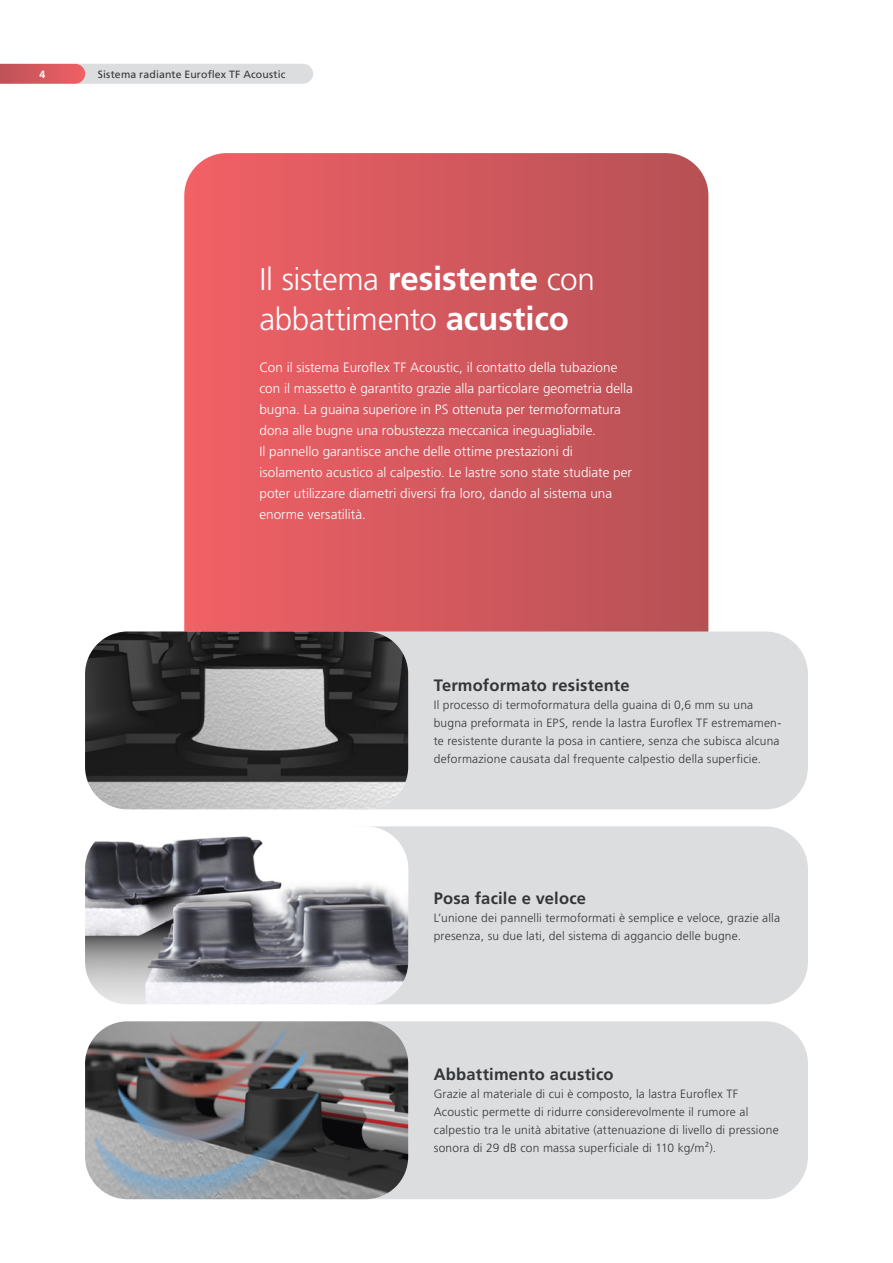
<style>
.page{position:relative;width:893px;height:1263px;background:#fff}
.page>*{position:absolute;margin:0;border:0;box-sizing:border-box;transform-origin:0 0}
.t1{font:300 31.5px/39.6px "Frutiger LT Pro";letter-spacing:-.015em;color:#fff}
.t2{font:700 16.5px "Frutiger LT Pro";letter-spacing:.01em;color:#333638}
.t3{font:300 13.5px/21px "Frutiger LT Pro";color:#fff}
.t4{font:300 12px/18px "Frutiger LT Pro";letter-spacing:.015em;color:#333638}
.t5{font:10.5px "Frutiger LT Pro";letter-spacing:.015em;color:#333638}
.t6{font:10.5px "Frutiger LT Pro";letter-spacing:.015em;color:#57585a}
.t7{font:700 10.5px "Frutiger LT Pro";color:#fff}
.s1{font-weight:700;font-size:33px}
</style>
<div class="page">
<div style="left:184px;top:153px;width:524px;height:526px;background:linear-gradient(to right,#f16166,#b55055);border-radius:43px"></div>
<div style="left:408px;top:631px;width:400px;height:178px;background:#dcdddf"></div>
<img style="left:85px;top:631px;width:323px;height:178px">
<div style="left:408px;top:826px;width:400px;height:178px;background:#dcdddf"></div>
<img style="left:85px;top:826px;width:323px;height:178px">
<div style="left:408px;top:1021px;width:400px;height:178px;background:#dcdddf"></div>
<img style="left:85px;top:1021px;width:323px;height:178px">
<svg style="left:0;top:64px;width:313px;height:20px;background:#dabbbd"></svg>
<p class="t7" style="left:40px;top:68px;width:7px">4</p>
<p class="t5" style="left:98px;top:68px;width:189px">Sistema radiante Euroflex TF Acoustic</p>
<p class="t6" style="left:100px;top:68px;width:81px">Sistema Ecoplus</p>
<h1 class="t1" style="left:259px;top:260px;width:337px">Il sistema <span class="s1">resistente</span> con abbattimento <span class="s1">acustico</span></h1>
<p class="t3" style="left:259px;top:357px;width:375px">Con il sistema Euroflex TF Acoustic, il contatto della tubazione con il massetto è garantito grazie alla particolare geometria della bugna. La guaina superiore in PS ottenuta per termoformatura dona alle bugne una robustezza meccanica ineguagliabile.<br>Il pannello garantisce anche delle ottime prestazioni di isolamento acustico al calpestio. Le lastre sono state studiate per poter utilizzare diametri diversi fra loro, dando al sistema una enorme versatilità.</p>
<h2 class="t2" style="left:434px;top:675px;width:197px">Termoformato resistente</h2>
<p class="t4" style="left:434px;top:695px;width:349px">Il processo di termoformatura della guaina di 0,6 mm su una bugna preformata in EPS, rende la lastra Euroflex TF estremamen&shy;te resistente durante la posa in cantiere, senza che subisca alcuna deformazione causata dal frequente calpestio della superficie.</p>
<h2 class="t2" style="left:434px;top:888px;width:154px">Posa facile e veloce</h2>
<p class="t4" style="left:434px;top:908px;width:348px">L’unione dei pannelli termoformati è semplice e veloce, grazie alla presenza, su due lati, del sistema di aggancio delle bugne.</p>
<h2 class="t2" style="left:434px;top:1065px;width:181px">Abbattimento acustico</h2>
<p class="t4" style="left:434px;top:1085px;width:346px">Grazie al materiale di cui è composto, la lastra Euroflex TF Acoustic permette di ridurre considerevolmente il rumore al calpestio tra le unità abitative (attenuazione di livello di pressione sonora di 29 dB con massa superficiale di 110 kg/m²).</p>
</div>
